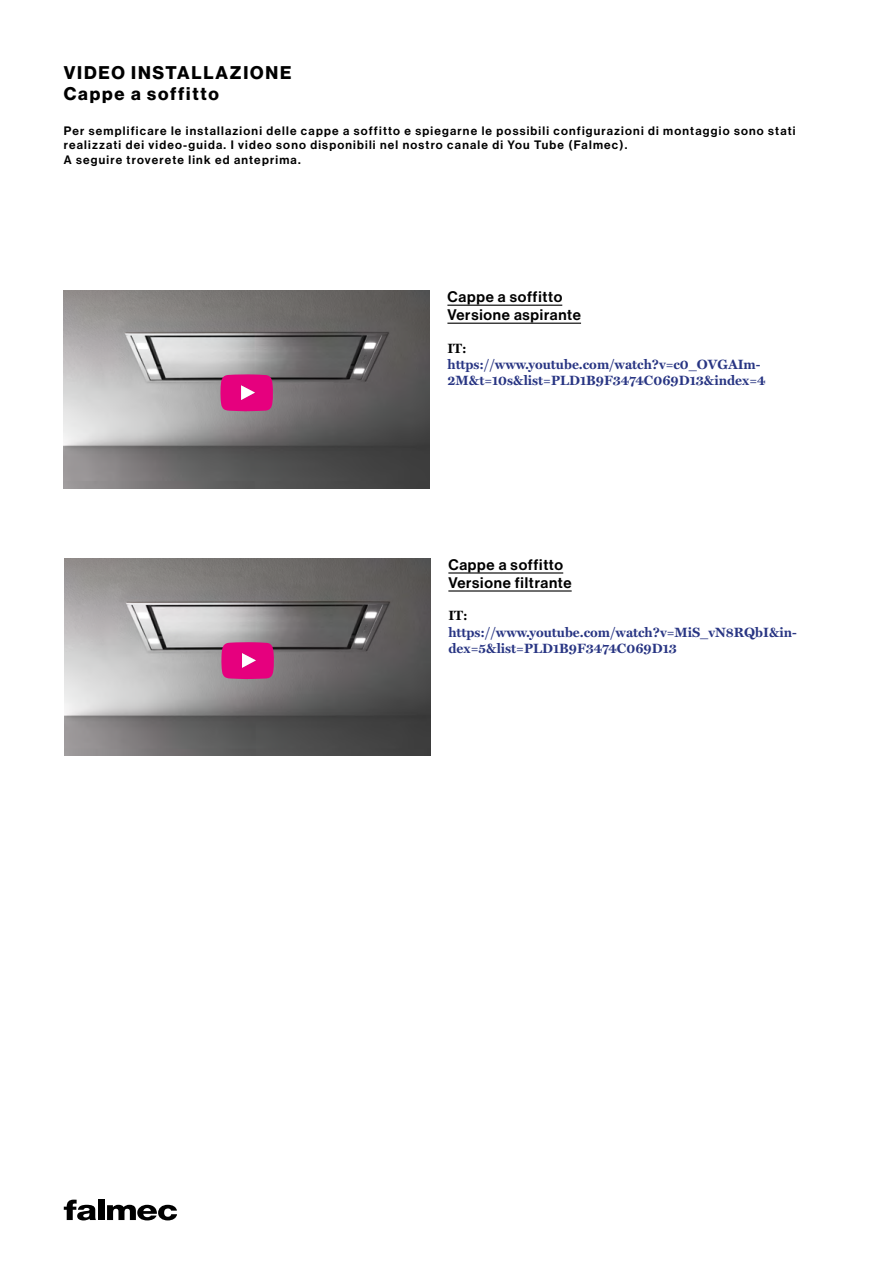
<style>
.page{position:relative;width:893px;height:1263px;background:#fff}
.page>*{position:absolute;margin:0;border:0;box-sizing:border-box;transform-origin:0 0}
.t1{font:700 18px/21px "Haas Grot Disp 75";letter-spacing:.1em;color:#000}
.t2{font:500 15px/18px "Haas Grot Disp 65";letter-spacing:.05em;color:#000}
.t3{font:700 13.5px/16.2px "Miller Text";color:#283583}
.t4{font:700 13.5px "Miller Text";color:#000}
.t5{font:500 12px/14.4px "Haas Grot Disp 65";letter-spacing:.1em;color:#000}
</style>
<div class="page">
<svg style="left:64px;top:1199px;width:32px;height:21px"></svg>
<div style="left:98px;top:1199px;width:6px;height:21px;background:#000"></div>
<svg style="left:107px;top:1205px;width:70px;height:15px"></svg>
<img style="left:64px;top:291px;width:366px;height:197px">
<svg style="left:220px;top:374px;width:53px;height:37px;background:#e01785"></svg>
<hr style="left:447px;top:305px;width:115px;height:1px;background:#000">
<hr style="left:447px;top:323px;width:134px;height:1px;background:#000">
<img style="left:65px;top:558px;width:366px;height:198px">
<svg style="left:221px;top:642px;width:53px;height:37px;background:#e11785"></svg>
<hr style="left:448px;top:572px;width:115px;height:1px;background:#000">
<hr style="left:448px;top:590px;width:124px;height:1px;background:#000">
<h1 class="t1" style="left:64px;top:62px;width:229px">VIDEO INSTALLAZIONE<br>Cappe a soffitto</h1>
<p class="t5" style="left:64px;top:124px;width:733px">Per semplificare le installazioni delle cappe a soffitto e spiegarne le possibili configurazioni di montaggio sono stati realizzati dei video-guida. I video sono disponibili nel nostro canale di You Tube (Falmec).<br>A seguire troverete link ed anteprima.</p>
<p class="t2" style="left:447px;top:288px;width:135px">Cappe a soffitto<br>Versione aspirante</p>
<p class="t4" style="left:447px;top:340px;width:21px">IT:</p>
<p class="t3" style="left:447px;top:356px;width:320px">https://www.youtube.com/watch?v=c0_OVGAIm-<br>2M&amp;t=10s&amp;list=PLD1B9F3474C069D13&amp;index=4</p>
<p class="t2" style="left:448px;top:556px;width:125px">Cappe a soffitto<br>Versione filtrante</p>
<p class="t4" style="left:448px;top:608px;width:21px">IT:</p>
<p class="t3" style="left:448px;top:624px;width:350px">https://www.youtube.com/watch?v=MiS_vN8RQbI&amp;in&shy;dex=5&amp;list=PLD1B9F3474C069D13</p>
</div>
